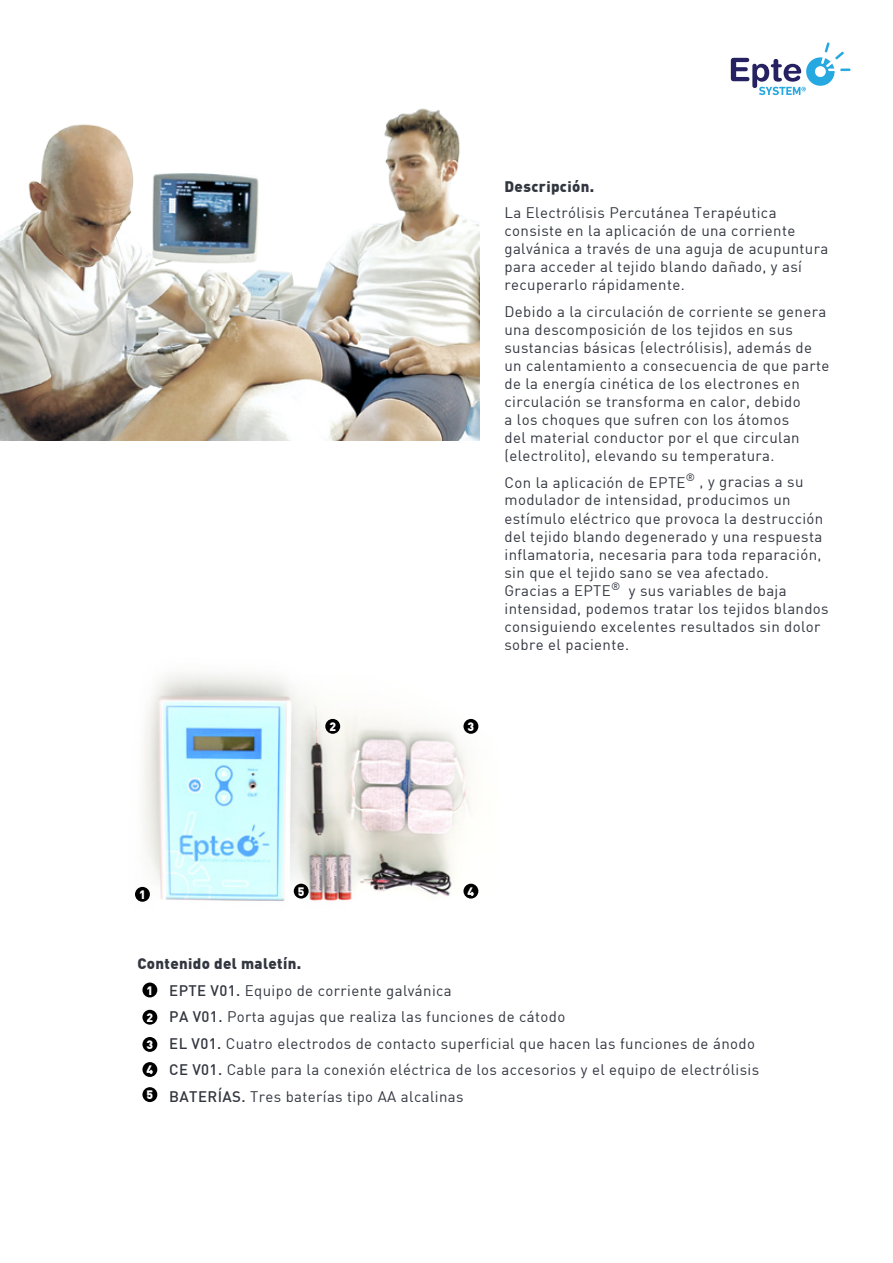
<style>
.page{position:relative;width:893px;height:1263px;background:#fff}
.page>*{position:absolute;margin:0;border:0;box-sizing:border-box;transform-origin:0 0}
.t1{font:15px/18px "DIN";letter-spacing:.025em;color:#32363f}
.t2{font:15px "DIN Black";letter-spacing:.025em;color:#32363f}
.t3{font:12px/25px "DIN Black";color:#fff;text-align:justify}
.s1{font-family:"DIN Medium"}
</style>
<div class="page">
<img style="left:0;top:108px;width:479px;height:333px">
<svg style="left:731px;top:42px;width:119px;height:53px"></svg>
<img style="left:135px;top:674px;width:344px;height:228px">
<div style="left:142px;top:982px;width:15px;height:15px;background:#000;border-radius:50%"></div>
<div style="left:142px;top:1010px;width:15px;height:15px;background:#000;border-radius:50%"></div>
<div style="left:142px;top:1037px;width:15px;height:15px;background:#000;border-radius:50%"></div>
<div style="left:142px;top:1062px;width:15px;height:15px;background:#000;border-radius:50%"></div>
<div style="left:142px;top:1087px;width:15px;height:15px;background:#000;border-radius:50%"></div>
<div style="left:135px;top:887px;width:15px;height:15px;background:#000;border-radius:50%"></div>
<div style="left:325px;top:719px;width:15px;height:15px;background:#000;border-radius:50%"></div>
<div style="left:463px;top:719px;width:15px;height:15px;background:#000;border-radius:50%"></div>
<div style="left:463px;top:884px;width:15px;height:14px;background:#000;border-radius:50%"></div>
<div style="left:294px;top:884px;width:15px;height:14px;background:#000;border-radius:50%"></div>
<p class="t3" style="left:139px;top:881px;width:8px">1</p>
<p class="t3" style="left:329px;top:713px;width:8px">2</p>
<p class="t3" style="left:468px;top:713px;width:8px">3</p>
<p class="t2" style="left:504px;top:176px;width:91px">Descripción.</p>
<p class="t1" style="left:504px;top:204px;width:325px">La Electrólisis Percutánea Terapéutica consiste en la aplicación de una corriente galvánica a través de una aguja de acupuntura para acceder al tejido blando dañado, y así recuperarlo rápidamente.</p>
<p class="t1" style="left:504px;top:302px;width:326px">Debido a la circulación de corriente se genera una descomposición de los tejidos en sus sustancias básicas (electrólisis), además de un calentamiento a consecuencia de que parte de la energía cinética de los electrones en circulación se transforma en calor, debido<br>a los choques que sufren con los átomos<br>del material conductor por el que circulan (electrolito), elevando su temperatura.</p>
<p class="t1" style="left:504px;top:473px;width:326px">Con la aplicación de EPTE<sup>®</sup> , y gracias a su modulador de intensidad, producimos un estímulo eléctrico que provoca la destrucción del tejido blando degenerado y una respuesta inflamatoria, necesaria para toda reparación, sin que el tejido sano se vea afectado.<br>Gracias a EPTE<sup>®</sup> y sus variables de baja intensidad, podemos tratar los tejidos blandos consiguiendo excelentes resultados sin dolor sobre el paciente.</p>
<p class="t3" style="left:298px;top:878px;width:8px">5</p>
<p class="t3" style="left:468px;top:878px;width:8px">4</p>
<p class="t2" style="left:137px;top:954px;width:165px">Contenido del maletín.</p>
<p class="t1" style="left:169px;top:977px;width:591px;line-height:26.5px"><span class="s1">EPTE V01.</span> Equipo de corriente galvánica<br><span class="s1">PA V01.</span> Porta agujas que realiza las funciones de cátodo<br><span class="s1">EL V01.</span> Cuatro electrodos de contacto superficial que hacen las funciones de ánodo <span class="s1">CE V01.</span> Cable para la conexión eléctrica de los accesorios y el equipo de electrólisis <span class="s1">BATERÍAS.</span> Tres baterías tipo AA alcalinas</p>
<p class="t3" style="left:147px;top:977px;width:8px">1</p>
<p class="t3" style="left:147px;top:1004px;width:8px">2</p>
<p class="t3" style="left:147px;top:1031px;width:8px">3<br>4<br>5</p>
</div>
